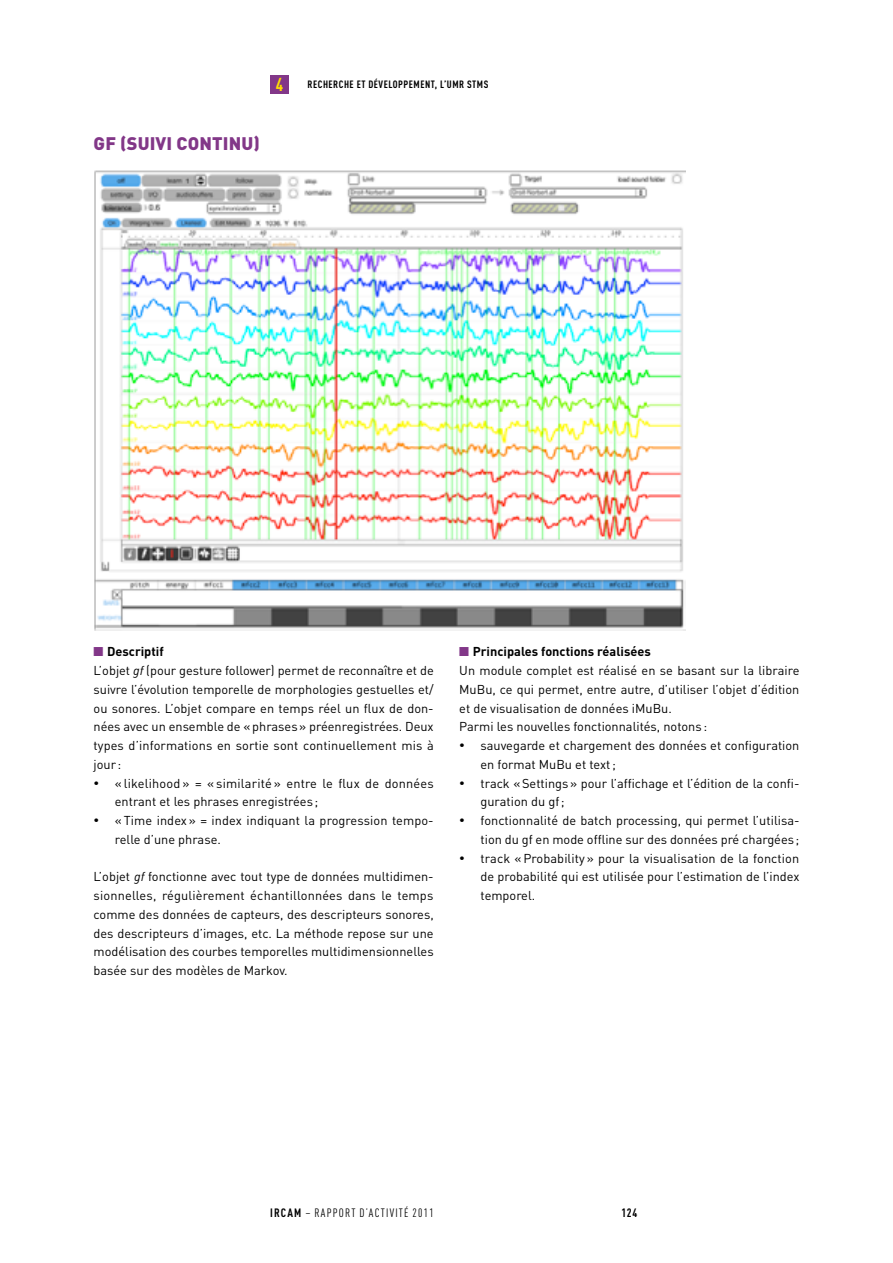
<style>
.page{position:relative;width:893px;height:1263px;background:#fff}
.page>*{position:absolute;margin:0;border:0;box-sizing:border-box;transform-origin:0 0}
.t1{font:700 18.45px "DIN Cond";color:#fd0}
.titrage03{font:900 18px "DIN Pro";letter-spacing:.01em;color:#823788}
.RA-Normal{font:12.75px/18.8px "DIN Pro";color:#000;text-align:justify}
.RA_Liste_Puce_Niv_1{font:12.75px/18.8px "DIN Pro";color:#000}
.RA-Titre_4{font:700 12.75px "DIN Pro";color:#000}
.t2{font:12px "DIN Cond";letter-spacing:.105em;color:#000}
.t3{font:700 12px "DIN Cond";color:#000}
.t4{font:700 10.5px "DIN Cond";letter-spacing:.05em;color:#000}
.s1{color:#823788}
.s2{font-family:"DIN";font-style:italic}
.s3{font-weight:700}
</style>
<div class="page">
<div style="left:270px;top:75px;width:19px;height:19px;background:#823788"></div>
<img style="left:95px;top:171px;width:590px;height:459px">
<h1 class="t1" style="left:276px;top:73px;width:9px">4</h1>
<p class="t4" style="left:308px;top:78px;width:182px">RECHERCHE ET DÉVELOPPEMENT, L’UMR STMS</p>
<p class="titrage03" style="left:94px;top:131px;width:168px">GF (SUIVI CONTINU)</p>
<p class="RA-Titre_4" style="left:94px;top:643px;width:72px"><span class="s1">■</span> Descriptif</p>
<p class="RA-Normal" style="left:94px;top:660px;width:342px">L’objet <span class="s2">gf</span> (pour gesture follower) permet de reconnaître et de suivre l’évolution temporelle de morphologies gestuelles et/ ou sonores. L’objet compare en temps réel un flux de don&shy;nées avec un ensemble de «phrases» préenregistrées. Deux types d’informations en sortie sont continuellement mis à jour :</p>
<p class="RA_Liste_Puce_Niv_1" style="left:115px;top:773px;width:320px;text-indent:-21px">• « likelihood » = « similarité » entre le flux de données entrant et les phrases enregistrées ;</p>
<p class="RA_Liste_Puce_Niv_1" style="left:115px;top:810px;width:320px;text-indent:-21px">• « Time index » = index indiquant la progression tempo&shy;relle d’une phrase.</p>
<p class="RA-Normal" style="left:94px;top:867px;width:342px">L’objet <span class="s2">gf</span> fonctionne avec tout type de données multidimen&shy;sionnelles, régulièrement échantillonnées dans le temps comme des données de capteurs, des descripteurs sonores, des descripteurs d’images, etc. La méthode repose sur une modélisation des courbes temporelles multidimensionnelles basée sur des modèles de Markov.</p>
<p class="RA-Titre_4" style="left:459px;top:643px;width:193px"><span class="s1">■</span> Principales fonctions réalisées</p>
<p class="RA-Normal" style="left:459px;top:660px;width:342px">Un module complet est réalisé en se basant sur la libraire MuBu, ce qui permet, entre autre, d’utiliser l’objet d’édition et de visualisation de données iMuBu.</p>
<p class="RA-Normal" style="left:459px;top:717px;width:249px">Parmi les nouvelles fonctionnalités, notons :</p>
<p class="RA_Liste_Puce_Niv_1" style="left:481px;top:735px;width:320px;text-indent:-21px">• sauvegarde et chargement des données et configuration en format MuBu et text;</p>
<p class="RA_Liste_Puce_Niv_1" style="left:481px;top:773px;width:320px;text-indent:-21px">• track «Settings» pour l’affichage et l’édition de la confi&shy;guration du gf;</p>
<p class="RA_Liste_Puce_Niv_1" style="left:459px;top:810px;width:342px;text-align:right">• fonctionnalité de batch processing, qui permet l’utilisa&shy;tion du gf en mode offline sur des données pré chargées;</p>
<p class="RA_Liste_Puce_Niv_1" style="left:481px;top:848px;width:320px;text-align:justify;text-indent:-21px">• track «Probability » pour la visualisation de la fonction de probabilité qui est utilisée pour l’estimation de l’index temporel.</p>
<p class="t2" style="left:270px;top:1206px;width:165px"><span class="s3">IRCAM</span> – RAPPORT D’ACTIVITÉ 2011</p>
<p class="t3" style="left:621px;top:1206px;width:17px">124</p>
</div>
